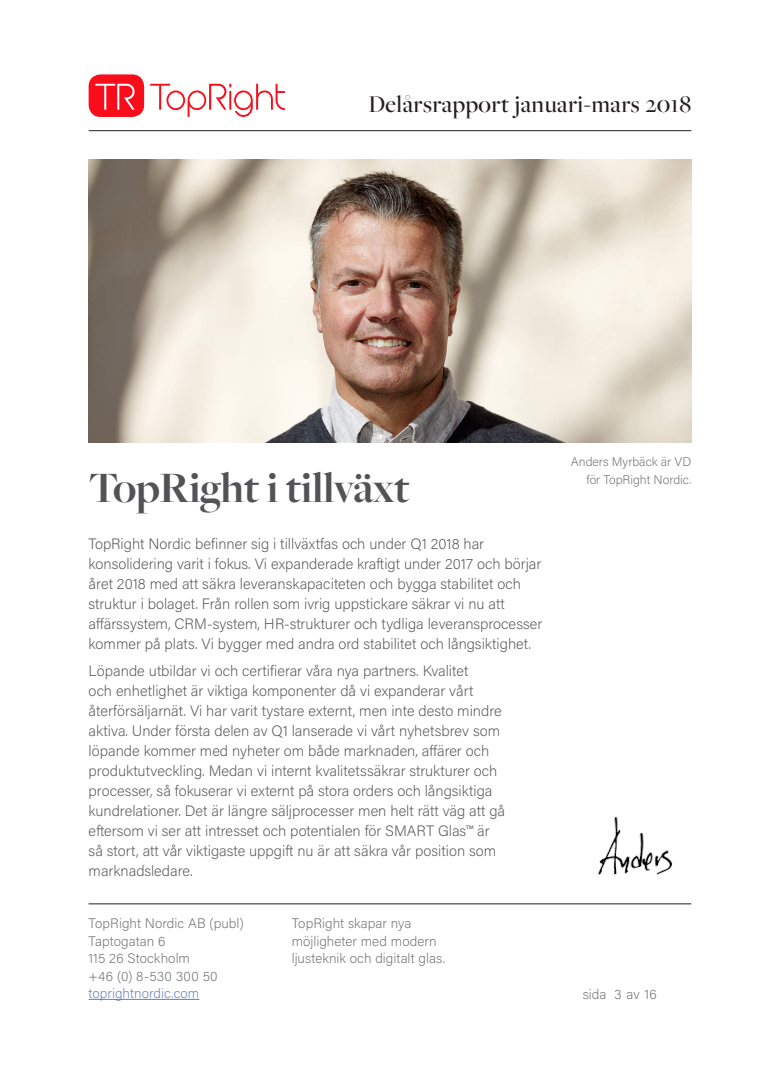
<style>
.page{position:relative;width:780px;height:1088px;background:#fff}
.page>*{position:absolute;margin:0;border:0;box-sizing:border-box;transform-origin:0 0}
.Rubrik{font:700 45px "Freight Big Pro";letter-spacing:-.02em;color:#535355}
.t1{font:500 25px "Freight Big Pro";letter-spacing:.02em;color:#231f20}
.t2{font:200 15px/20px "Acumin Pro";color:#535355}
.t3{font:200 13.75px/17.5px "Acumin Pro";letter-spacing:.005em;color:#6c6d70}
.t4{font:200 13.75px "Acumin Pro";letter-spacing:.005em;color:#607eb4}
.bildtext{font:200 12.5px/17.5px "Acumin Pro";color:#6c6d70;text-align:right}
</style>
<div class="page">
<hr style="left:89px;top:999px;width:110px;height:1px;background:#607eb4">
<hr style="left:89px;top:130px;width:602px;height:1px;background:#231f20">
<hr style="left:89px;top:903px;width:602px;height:1px;background:#231f20">
<div style="left:89px;top:74px;width:55px;height:43px;background:#fa0d1b;border-radius:12px"></div>
<svg style="left:150px;top:84px;width:135px;height:33px"></svg>
<svg style="left:95px;top:84px;width:40px;height:26px"></svg>
<img style="left:89px;top:159px;width:602px;height:284px">
<img style="left:598px;top:817px;width:75px;height:58px">
<h2 class="t1" style="left:368px;top:88px;width:324px">Delårsrapport januari-mars 2018</h2>
<p class="Rubrik" style="left:89px;top:458px;width:322px">TopRight i tillväxt</p>
<p class="t2" style="left:89px;top:533px;width:455px">TopRight Nordic befinner sig i tillväxtfas och under Q1 2018 har konsolidering varit i fokus. Vi expanderade kraftigt under 2017 och börjar året 2018 med att säkra leveranskapaciteten och bygga stabilitet och struktur i bolaget. Från rollen som ivrig uppstickare säkrar vi nu att affärssystem, CRM-system, HR-strukturer och tydliga leveransprocesser kommer på plats. Vi bygger med andra ord stabilitet och långsiktighet.</p>
<p class="t2" style="left:89px;top:660px;width:418px">Löpande utbildar vi och certifierar våra nya partners. Kvalitet<br>och enhetlighet är viktiga komponenter då vi expanderar vårt återförsäljarnät. Vi har varit tystare externt, men inte desto mindre aktiva. Under första delen av Q1 lanserade vi vårt nyhetsbrev som löpande kommer med nyheter om både marknaden, affärer och produktutveckling. Medan vi internt kvalitetssäkrar strukturer och processer, så fokuserar vi externt på stora orders och långsiktiga kundrelationer. Det är längre säljprocesser men helt rätt väg att gå eftersom vi ser att intresset och potentialen för SMART Glas™ är så stort, att vår viktigaste uppgift nu är att säkra vår position som marknadsledare.</p>
<p class="t3" style="left:89px;top:914px;width:157px">TopRight Nordic AB (publ)<br>Taptogatan 6<br>115 26 Stockholm<br>+46 (0) 8-530 300 50</p>
<p class="t4" style="left:89px;top:984px;width:112px">toprightnordic.com</p>
<p class="t3" style="left:292px;top:914px;width:155px">TopRight skapar nya möjligheter med modern ljusteknik och digitalt glas.</p>
<p class="bildtext" style="left:570px;top:453px;width:122px">Anders Myrbäck är VD för TopRight Nordic.</p>
<p class="t3" style="left:582px;top:985px;width:76px">sida 3 av 16</p>
</div>
